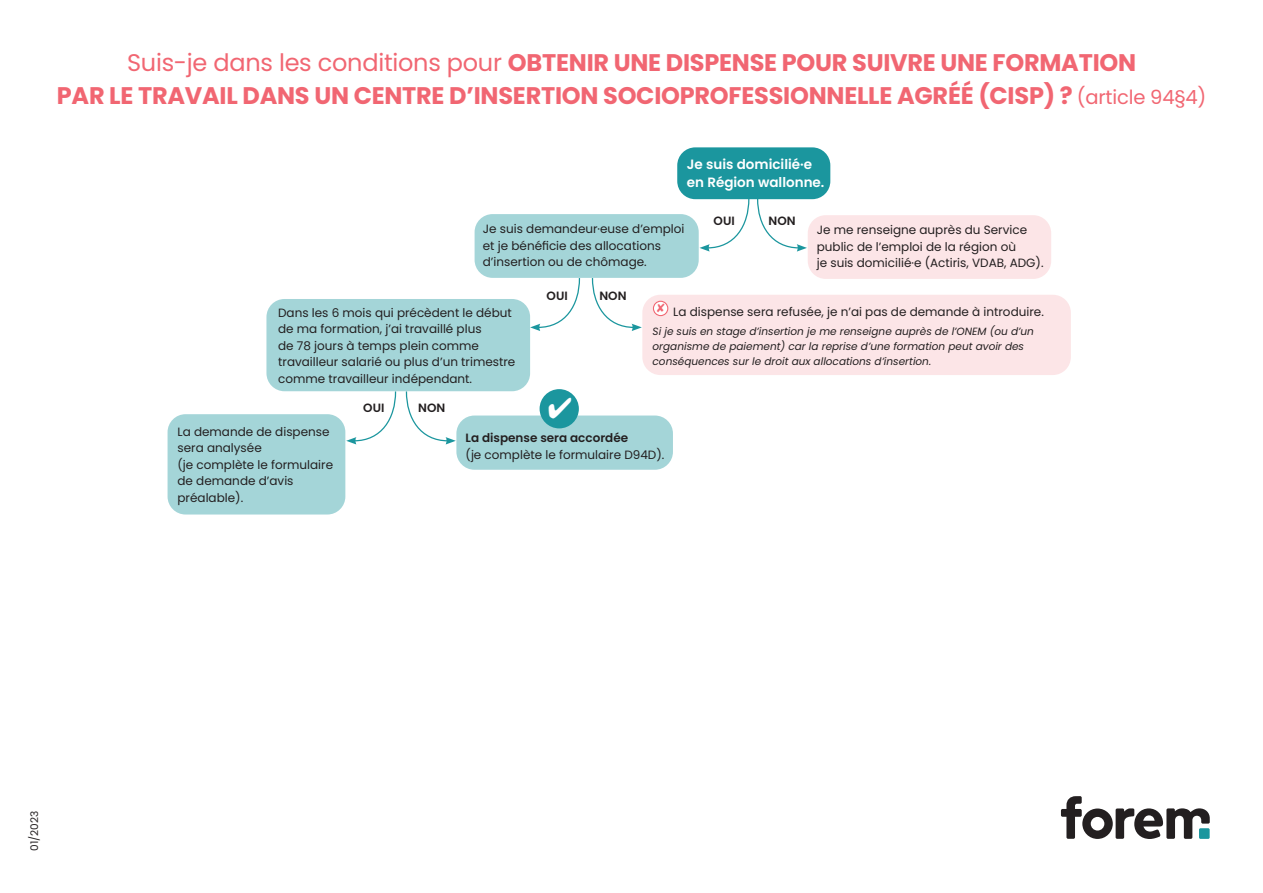
<style>
.page{position:relative;width:1263px;height:893px;background:#fff}
.page>*{position:absolute;margin:0;border:0;box-sizing:border-box;transform-origin:0 0}
.t1{font:700 24px/33px "Poppins";letter-spacing:-.01em;color:#f16672;text-align:center}
.t2{font:600 13.5px/18px "Poppins";color:#fff}
.t3{font:12px/16.5px "Poppins";color:#231f20}
.t4{font:600 12px "Poppins";color:#231f20}
.t5{font:italic 10.5px/15px "Poppins";color:#231f20}
.t6{font:10.5px "Poppins";color:#231f20}
.s1{font-weight:400}
.s2{font-weight:400;font-size:19.5px}
</style>
<div class="page">
<svg style="left:530px;top:278px;width:51px;height:53px"></svg>
<div style="left:677px;top:147px;width:153px;height:52px;background:#1b969e;border-radius:18px"></div>
<div style="left:475px;top:214px;width:224px;height:64px;background:#a4d5d8;border-radius:18px"></div>
<div style="left:808px;top:215px;width:243px;height:64px;background:#fce5e7;border-radius:18px"></div>
<div style="left:266px;top:299px;width:264px;height:92px;background:#a4d5d8;border-radius:18px"></div>
<div style="left:642px;top:295px;width:429px;height:80px;background:#fce5e7;border-radius:18px"></div>
<div style="left:653px;top:301px;width:15px;height:15px;background:#fff;border-radius:50%"></div>
<div style="left:653px;top:301px;width:15px;height:15px;border:1px solid #f16672;border-radius:50%"></div>
<div style="left:456px;top:415px;width:217px;height:55px;background:#a4d5d8;border-radius:18px"></div>
<svg style="left:699px;top:199px;width:51px;height:53px"></svg>
<svg style="left:756px;top:199px;width:51px;height:53px"></svg>
<svg style="left:591px;top:277px;width:51px;height:54px"></svg>
<svg style="left:346px;top:391px;width:51px;height:53px"></svg>
<svg style="left:405px;top:391px;width:51px;height:53px"></svg>
<div style="left:540px;top:389px;width:39px;height:39px;background:#1b969e;border-radius:50%"></div>
<div style="left:362px;top:397px;width:24px;height:17px;background:#fff"></div>
<div style="left:417px;top:398px;width:30px;height:15px;background:#fff"></div>
<div style="left:545px;top:286px;width:24px;height:17px;background:#fff"></div>
<div style="left:598px;top:286px;width:30px;height:16px;background:#fff"></div>
<div style="left:168px;top:414px;width:177px;height:100px;background:#a4d5d8;border-radius:18px"></div>
<svg style="left:1061px;top:796px;width:149px;height:43px"></svg>
<h1 class="t1" style="left:57px;top:46px;width:1151px"><span class="s1">Suis-je dans les conditions pour</span> OBTENIR UNE DISPENSE POUR SUIVRE UNE FORMATION<br>PAR LE TRAVAIL DANS UN CENTRE D’INSERTION SOCIOPROFESSIONNELLE AGRÉÉ (CISP) ? <span class="s2">(article 94§4)</span></h1>
<p class="t2" style="left:687px;top:156px;width:139px">Je suis domicilié·e en Région wallonne.</p>
<p class="t4" style="left:713px;top:214px;width:23px">OUI</p>
<p class="t4" style="left:768px;top:214px;width:29px">NON</p>
<p class="t3" style="left:483px;top:221px;width:203px">Je suis demandeur·euse d’emploi et je bénéficie des allocations d’insertion ou de chômage.</p>
<p class="t3" style="left:817px;top:222px;width:228px">Je me renseigne auprès du Service public de l’emploi de la région où<br>je suis domicilié·e (Actiris, VDAB, ADG).</p>
<p class="t3" style="left:278px;top:304px;width:239px">Dans les 6 mois qui précèdent le début de ma formation, j’ai travaillé plus<br>de 78 jours à temps plein comme travailleur salarié ou plus d’un trimestre comme travailleur indépendant.</p>
<p class="t3" style="left:657px;top:304px;width:388px"><sup>✘</sup> La dispense sera refusée, je n’ai pas de demande à introduire.</p>
<p class="t4" style="left:547px;top:289px;width:23px">OUI</p>
<p class="t4" style="left:599px;top:289px;width:29px">NON</p>
<p class="t5" style="left:652px;top:324px;width:383px">Si je suis en stage d’insertion je me renseigne auprès de l’ONEM (ou d’un organisme de paiement) car la reprise d’une formation peut avoir des conséquences sur le droit aux allocations d’insertion.</p>
<p class="t3" style="left:178px;top:423px;width:157px">La demande de dispense sera analysée<br>(je complète le formulaire de demande d’avis préalable).</p>
<p class="t4" style="left:363px;top:401px;width:23px">OUI</p>
<p class="t4" style="left:418px;top:401px;width:29px">NON</p>
<p class="t4" style="left:465px;top:431px;width:164px">La dispense sera accordée</p>
<p class="t3" style="left:465px;top:446px;width:200px">(je complète le formulaire D94D).</p>
<p class="t6" style="left:28px;top:851px;width:41px;rotate:-90deg">01/2023</p>
</div>
